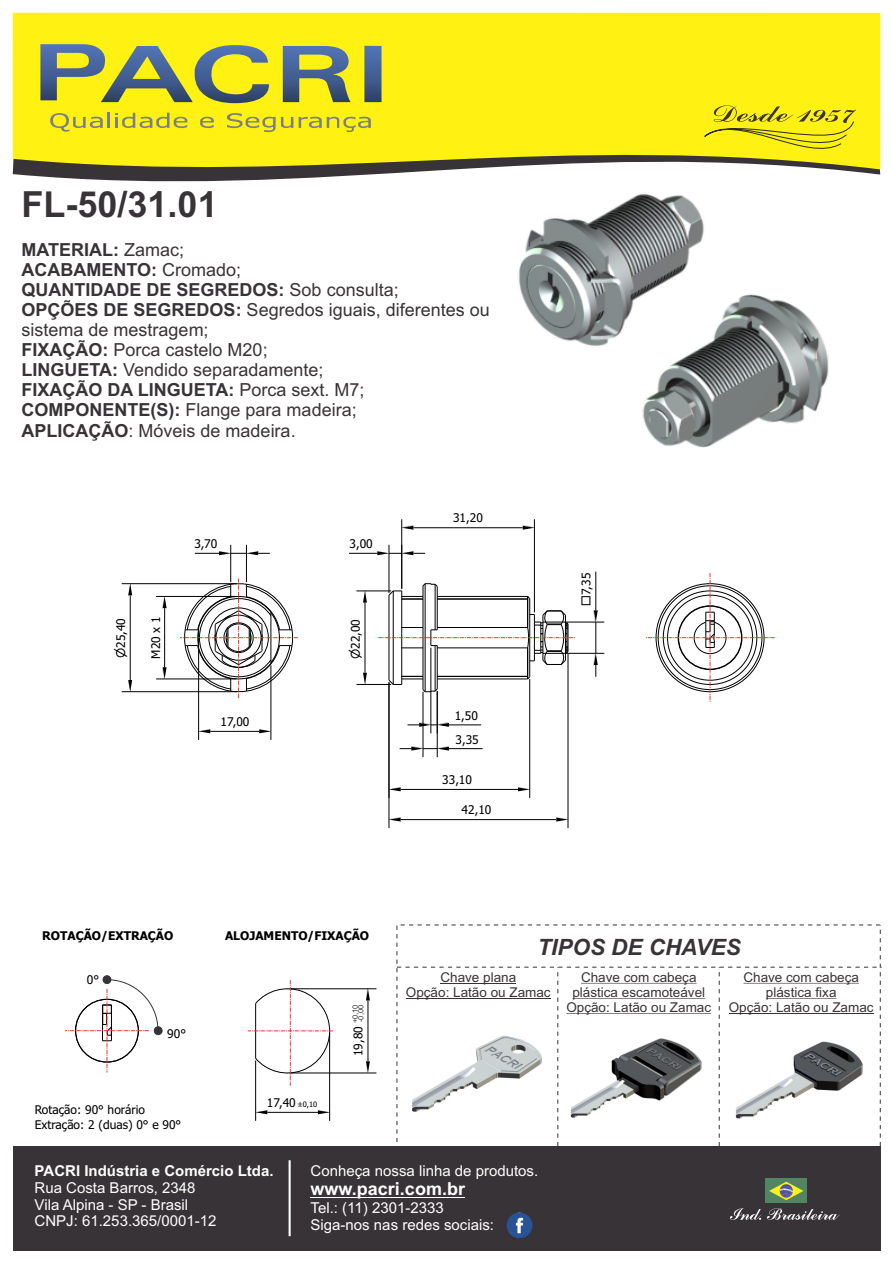
<style>
.page{position:relative;width:893px;height:1263px;background:#fff}
.page>*{position:absolute;margin:0;border:0;box-sizing:border-box;transform-origin:0 0}
.t1{font:700 36px "Arial";color:#383336}
.t2{font:italic 700 22.5px "Arial";color:#383336}
.t3{font:18px/20.1px "Arial";color:#383336}
.t4{font:700 18px "Arial";color:#fff}
.t5{font:15px/16.8px "Arial";color:#fff}
.t6{font:700 15px "Arial";color:#fff}
.t7{font:13.5px/15.1px "Arial";color:#383336;text-align:center}
.t8{font:12px/14.5px "Tahoma";color:#000}
.t9{font:700 12px "Tahoma";color:#000}
.t10{font:7.5px "Arial";color:#383336}
.t11{font:7.5px "Tahoma";color:#000}
.s1{font-weight:700}
.s2{font-family:"AIGDT"}
</style>
<div class="page">
<div style="left:13px;top:1146px;width:867px;height:104px;background:#383336"></div>
<svg style="left:13px;top:13px;width:867px;height:169px;fill:#fff212"></svg>
<svg style="left:842px;top:105px;width:14px;height:59px"></svg>
<svg style="left:40px;top:44px;width:230px;height:59px"></svg>
<svg style="left:283px;top:46px;width:68px;height:56px"></svg>
<div style="left:364px;top:46px;width:18px;height:56px;background:linear-gradient(to bottom,#5478bc,#304569)"></div>
<svg style="left:50px;top:113px;width:137px;height:19px"></svg>
<svg style="left:200px;top:117px;width:14px;height:11px"></svg>
<svg style="left:299px;top:117px;width:72px;height:15px"></svg>
<svg style="left:227px;top:113px;width:66px;height:19px"></svg>
<div style="left:765px;top:1179px;width:42px;height:24px;background:#528563"></div>
<svg style="left:769px;top:1182px;width:34px;height:18px"></svg>
<svg style="left:730px;top:1208px;width:110px;height:12px"></svg>
<img style="left:506px;top:1212px;width:27px;height:27px">
<hr style="left:311px;top:1197px;width:154px;height:1px;background:#fff">
<hr style="left:289px;top:1160px;width:2px;height:76px;background:#fff">
<svg style="left:397px;top:925px;width:485px;height:221px"></svg>
<div style="left:103px;top:975px;width:8px;height:9px;background:#383336;border:1px solid #383336;border-radius:50%"></div>
<div style="left:154px;top:1026px;width:8px;height:9px;background:#383336;border:1px solid #383336;border-radius:50%"></div>
<hr style="left:290px;top:1073px;width:86px;height:1px;background:#000">
<hr style="left:290px;top:988px;width:86px;height:1px;background:#000">
<hr style="left:368px;top:1000px;width:1px;height:61px;background:#000">
<svg style="left:366px;top:1061px;width:4px;height:12px"></svg>
<hr style="left:255px;top:1060px;width:1px;height:61px;background:#000">
<hr style="left:329px;top:1033px;width:1px;height:88px;background:#000">
<hr style="left:267px;top:1112px;width:51px;height:1px;background:#000">
<svg style="left:256px;top:1110px;width:11px;height:4px"></svg>
<svg style="left:366px;top:988px;width:4px;height:12px"></svg>
<svg style="left:318px;top:1110px;width:12px;height:4px"></svg>
<svg style="left:248px;top:980px;width:85px;height:106px"></svg>
<img style="left:412px;top:1035px;width:131px;height:78px">
<img style="left:570px;top:1037px;width:134px;height:82px">
<img style="left:734px;top:1040px;width:131px;height:80px">
<hr style="left:529px;top:598px;width:1px;height:79px;background:#000">
<hr style="left:389px;top:595px;width:1px;height:85px;background:#000">
<hr style="left:393px;top:591px;width:1px;height:93px;background:#000">
<hr style="left:401px;top:591px;width:1px;height:93px;background:#000">
<hr style="left:437px;top:679px;width:91px;height:1px;background:#000">
<hr style="left:437px;top:596px;width:91px;height:1px;background:#000">
<hr style="left:527px;top:648px;width:1px;height:31px;background:#000">
<hr style="left:527px;top:596px;width:1px;height:31px;background:#000">
<hr style="left:437px;top:586px;width:1px;height:44px;background:#000">
<hr style="left:435px;top:584px;width:1px;height:46px;background:#000">
<hr style="left:437px;top:645px;width:1px;height:44px;background:#000">
<hr style="left:435px;top:645px;width:1px;height:46px;background:#000">
<hr style="left:423px;top:586px;width:1px;height:103px;background:#000">
<hr style="left:425px;top:584px;width:1px;height:108px;background:#000">
<hr style="left:437px;top:599px;width:91px;height:1px;background:#000">
<svg style="left:388px;top:583px;width:50px;height:17px"></svg>
<svg style="left:388px;top:676px;width:50px;height:16px"></svg>
<hr style="left:437px;top:676px;width:91px;height:1px;background:#000">
<hr style="left:230px;top:545px;width:1px;height:37px;background:#000">
<hr style="left:246px;top:545px;width:1px;height:37px;background:#000">
<svg style="left:195px;top:551px;width:75px;height:4px"></svg>
<hr style="left:122px;top:583px;width:114px;height:1px;background:#000">
<hr style="left:122px;top:691px;width:114px;height:1px;background:#000">
<hr style="left:130px;top:595px;width:1px;height:85px;background:#000">
<svg style="left:128px;top:584px;width:4px;height:11px"></svg>
<svg style="left:128px;top:680px;width:4px;height:12px"></svg>
<hr style="left:356px;top:591px;width:35px;height:1px;background:#000">
<hr style="left:356px;top:684px;width:35px;height:1px;background:#000">
<hr style="left:365px;top:603px;width:1px;height:70px;background:#000">
<svg style="left:363px;top:591px;width:4px;height:12px"></svg>
<svg style="left:363px;top:673px;width:4px;height:11px"></svg>
<hr style="left:401px;top:519px;width:1px;height:70px;background:#000">
<hr style="left:534px;top:519px;width:1px;height:93px;background:#000">
<hr style="left:413px;top:527px;width:110px;height:1px;background:#000">
<svg style="left:402px;top:526px;width:11px;height:4px"></svg>
<hr style="left:529px;top:679px;width:1px;height:119px;background:#000">
<hr style="left:401px;top:789px;width:117px;height:1px;background:#000">
<svg style="left:390px;top:787px;width:11px;height:4px"></svg>
<svg style="left:518px;top:787px;width:12px;height:4px"></svg>
<hr style="left:431px;top:648px;width:1px;height:85px;background:#000">
<hr style="left:449px;top:725px;width:32px;height:1px;background:#000">
<svg style="left:407px;top:723px;width:42px;height:4px"></svg>
<hr style="left:423px;top:692px;width:1px;height:65px;background:#000">
<hr style="left:437px;top:691px;width:1px;height:66px;background:#000">
<hr style="left:449px;top:748px;width:34px;height:1px;background:#000">
<svg style="left:400px;top:747px;width:49px;height:3px"></svg>
<hr style="left:389px;top:682px;width:1px;height:146px;background:#000">
<hr style="left:568px;top:654px;width:1px;height:174px;background:#000">
<hr style="left:401px;top:819px;width:155px;height:1px;background:#000">
<svg style="left:389px;top:818px;width:12px;height:3px"></svg>
<svg style="left:556px;top:818px;width:12px;height:3px"></svg>
<hr style="left:389px;top:545px;width:1px;height:48px;background:#000">
<svg style="left:349px;top:551px;width:76px;height:4px"></svg>
<hr style="left:156px;top:596px;width:80px;height:1px;background:#000">
<hr style="left:156px;top:679px;width:80px;height:1px;background:#000">
<hr style="left:164px;top:608px;width:1px;height:59px;background:#000">
<svg style="left:163px;top:596px;width:4px;height:12px"></svg>
<svg style="left:163px;top:667px;width:4px;height:12px"></svg>
<hr style="left:271px;top:665px;width:1px;height:75px;background:#000">
<hr style="left:198px;top:650px;width:1px;height:90px;background:#000">
<hr style="left:210px;top:731px;width:49px;height:1px;background:#000">
<svg style="left:259px;top:729px;width:12px;height:4px"></svg>
<svg style="left:199px;top:729px;width:11px;height:4px"></svg>
<hr style="left:543px;top:622px;width:61px;height:1px;background:#000">
<hr style="left:543px;top:653px;width:61px;height:1px;background:#000">
<hr style="left:596px;top:572px;width:1px;height:38px;background:#000">
<hr style="left:596px;top:622px;width:1px;height:31px;background:#000">
<svg style="left:594px;top:653px;width:4px;height:24px"></svg>
<svg style="left:594px;top:610px;width:4px;height:12px"></svg>
<svg style="left:180px;top:578px;width:118px;height:120px"></svg>
<svg style="left:646px;top:573px;width:129px;height:129px"></svg>
<svg style="left:378px;top:610px;width:197px;height:55px"></svg>
<img style="left:504px;top:423px;width:292px;height:128px">
<img style="left:397px;top:89px;width:445px;height:334px">
<svg style="left:65px;top:979px;width:94px;height:93px"></svg>
<h1 class="t1" style="left:22px;top:191px;width:198px">FL-50/31.01</h1>
<p class="t3" style="left:22px;top:241px;width:470px"><span class="s1">MATERIAL:</span> Zamac;<br><span class="s1">ACABAMENTO:</span> Cromado;<br><span class="s1">QUANTIDADE DE SEGREDOS:</span> Sob consulta;<br><span class="s1">OPÇÕES DE SEGREDOS:</span> Segredos iguais, diferentes ou sistema de mestragem;<br><span class="s1">FIXAÇÃO:</span> Porca castelo M20;<br><span class="s1">LINGUETA:</span> Vendido separadamente;<br><span class="s1">FIXAÇÃO DA LINGUETA:</span> Porca sext. M7;<br><span class="s1">COMPONENTE(S):</span> Flange para madeira;<br><span class="s1">APLICAÇÃO</span>: Móveis de madeira.</p>
<p class="t8" style="left:194px;top:537px;width:24px">3,70</p>
<p class="t8" style="left:350px;top:537px;width:25px">3,00</p>
<p class="t8" style="left:150px;top:659px;width:44px;rotate:-90deg">M20 x 1</p>
<p class="t8" style="left:115px;top:658px;width:42px;rotate:-90deg"><span class="s2">n</span>25,40</p>
<p class="t8" style="left:349px;top:659px;width:42px;rotate:-90deg"><span class="s2">n</span>22,00</p>
<p class="t8" style="left:220px;top:715px;width:30px">17,00</p>
<p class="t8" style="left:453px;top:511px;width:31px">31,20</p>
<p class="t8" style="left:455px;top:705px;width:26px;line-height:23.7px">1,50<br>3,35</p>
<p class="t8" style="left:442px;top:773px;width:31px">33,10</p>
<p class="t8" style="left:462px;top:804px;width:31px">42,10</p>
<p class="t8" style="left:580px;top:606px;width:35px;rotate:-90deg"><span class="s2">o</span>7,35</p>
<p class="t9" style="left:42px;top:931px;width:133px">ROTAÇÃO/EXTRAÇÃO</p>
<p class="t9" style="left:225px;top:931px;width:146px">ALOJAMENTO/FIXAÇÃO</p>
<p class="t8" style="left:87px;top:973px;width:14px">0°</p>
<p class="t8" style="left:167px;top:1027px;width:20px">90°</p>
<p class="t8" style="left:35px;top:1103px;width:148px">Rotação: 90° horário<br>Extração: 2 (duas) 0° e 90°</p>
<p class="t8" style="left:267px;top:1097px;width:30px">17,40</p>
<p class="t11" style="left:297px;top:1101px;width:22px">±0,10</p>
<p class="t8" style="left:352px;top:1056px;width:53px;rotate:-90deg">19,80 <sup>+0,10</sup></p>
<p class="t10" style="left:358px;top:1022px;width:19px;rotate:-90deg">-0,00</p>
<p class="t2" style="left:537px;top:938px;width:205px">TIPOS DE CHAVES</p>
<p class="t7" style="left:406px;top:971px;width:146px">Chave plana<br>Opção: Latão ou Zamac</p>
<p class="t7" style="left:566px;top:970px;width:146px">Chave com cabeça plástica escamoteável<br>Opção: Latão ou Zamac</p>
<p class="t7" style="left:729px;top:970px;width:146px">Chave com cabeça plástica fixa<br>Opção: Latão ou Zamac</p>
<p class="t6" style="left:35px;top:1165px;width:240px">PACRI Indústria e Comércio Ltda.</p>
<p class="t5" style="left:35px;top:1180px;width:183px">Rua Costa Barros, 2348<br>Vila Alpina - SP - Brasil<br>CNPJ: 61.253.365/0001-12</p>
<p class="t5" style="left:311px;top:1164px;width:229px">Conheça nossa linha de produtos.</p>
<p class="t4" style="left:311px;top:1182px;width:156px">www.pacri.com.br</p>
<p class="t5" style="left:311px;top:1200px;width:185px">Tel.: (11) 2301-2333<br>Siga-nos nas redes sociais:</p>
</div>
